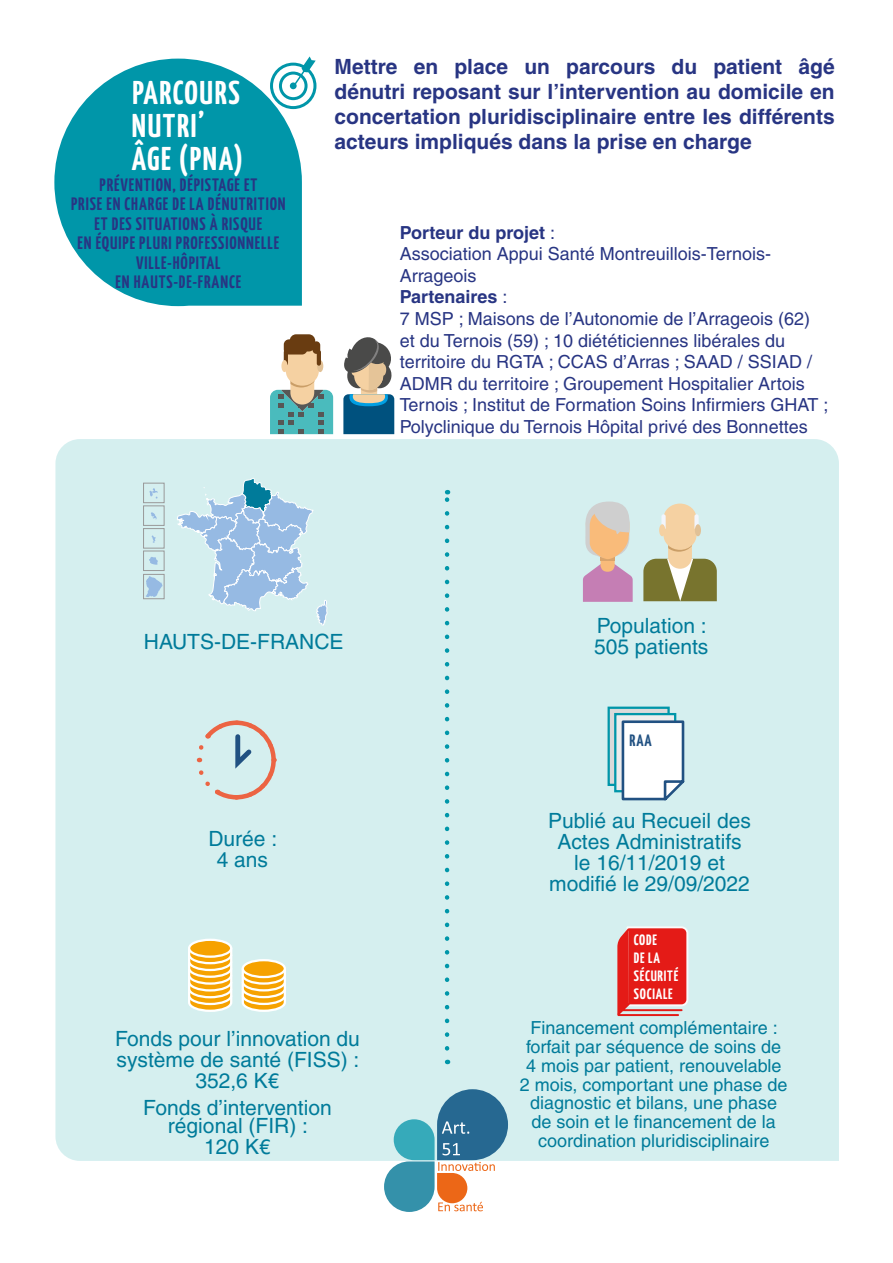
<style>
.page{position:relative;width:893px;height:1263px;background:#fff}
.page>*{position:absolute;margin:0;border:0;box-sizing:border-box;transform-origin:0 0}
.t1{font:700 33px/33px "Yanone Kaffeesatz";letter-spacing:.05em;color:#fff}
.t2{font:21px/21px "Helvetica";color:#007b9a;text-align:center}
.t3{font:700 21px/25.2px "Helvetica";color:#283583;text-align:justify}
.t4{font:18px/21.6px "Helvetica";color:#283583}
.t5{font:18px/18.8px "Helvetica";color:#007b9a;text-align:center}
.t6{font:700 18px/19.5px "Yanone Kaffeesatz";letter-spacing:.05em;color:#283583;text-align:center}
.t7{font:700 16.5px "Yanone Kaffeesatz";color:#215182}
.t8{font:700 15px/18px "Yanone Kaffeesatz";letter-spacing:.05em;color:#fff}
.s1{font-weight:700}
</style>
<div class="page">
<div style="left:55px;top:439px;width:784px;height:722px;background:#d5efef"></div>
<svg style="left:384px;top:1089px;width:124px;height:123px"></svg>
<svg style="left:54px;top:59px;width:248px;height:247px;background:#26a5b6"></svg>
<div style="left:279px;top:72px;width:29px;height:28px;border:3px solid #0096a9;border-radius:50%"></div>
<div style="left:270px;top:63px;width:46px;height:46px;border:3px solid #0096a9;border-radius:50%"></div>
<svg style="left:292px;top:56px;width:24px;height:32px"></svg>
<svg style="left:445px;top:490px;width:4px;height:558px;background:#99d6db"></svg>
<svg style="left:270px;top:339px;width:63px;height:95px"></svg>
<hr style="left:284px;top:350px;width:4px;height:16px;background:#693c11;border-radius:2px">
<div style="left:281px;top:360px;width:7px;height:12px;background:#f5d1a2;border-radius:50%"></div>
<div style="left:317px;top:360px;width:6px;height:12px;background:#e1c196;border-radius:50%"></div>
<div style="left:284px;top:339px;width:23px;height:15px;background:#693c11;border-radius:5px"></div>
<div style="left:290px;top:334px;width:25px;height:17px;background:#693c11;border-radius:6px"></div>
<div style="left:313px;top:341px;width:7px;height:13px;background:#693c11;border-radius:4px"></div>
<hr style="left:317px;top:350px;width:4px;height:16px;background:#693c11;border-radius:2px">
<svg style="left:343px;top:337px;width:51px;height:97px"></svg>
<svg style="left:240px;top:966px;width:47px;height:47px"></svg>
<svg style="left:187px;top:946px;width:46px;height:67px"></svg>
<div style="left:189px;top:940px;width:42px;height:17px;background:#f6a200;border-radius:50%"></div>
<div style="left:188px;top:939px;width:44px;height:19px;border:2px solid #fff;border-radius:50%"></div>
<div style="left:243px;top:960px;width:42px;height:17px;background:#f6a200;border-radius:50%"></div>
<div style="left:242px;top:959px;width:44px;height:19px;border:2px solid #fff;border-radius:50%"></div>
<svg style="left:177px;top:478px;width:151px;height:148px;background:#bad9e9"></svg>
<svg style="left:143px;top:483px;width:21px;height:116px;background:#c3dbe1"></svg>
<svg style="left:194px;top:718px;width:84px;height:84px;background:#d2d9d6"></svg>
<svg style="left:616px;top:925px;width:73px;height:94px;background:#e34643"></svg>
<svg style="left:606px;top:705px;width:81px;height:97px"></svg>
<svg style="left:643px;top:504px;width:74px;height:97px;background:#bdbc98"></svg>
<div style="left:661px;top:514px;width:5px;height:16px;background:#f2f5fc;border-radius:2px"></div>
<div style="left:659px;top:524px;width:6px;height:12px;background:#f5d1a2;border-radius:50%"></div>
<div style="left:694px;top:514px;width:5px;height:16px;background:#f2f5fc;border-radius:2px"></div>
<div style="left:695px;top:524px;width:6px;height:12px;background:#e1c196;border-radius:50%"></div>
<svg style="left:583px;top:501px;width:50px;height:101px;background:#d7b8b8"></svg>
<h1 class="t1" style="left:132px;top:75px;width:113px">PARCOURS<br>NUTRI’<br>ÂGE (PNA)</h1>
<p class="t6" style="left:71px;top:174px;width:216px">PRÉVENTION, DÉPISTAGE ET<br>PRISE EN CHARGE DE LA DÉNUTRITION<br>ET DES SITUATIONS À RISQUE<br>EN ÉQUIPE PLURI PROFESSIONNELLE<br>VILLE-HÔPITAL<br>EN HAUTS-DE-FRANCE</p>
<p class="t3" style="left:334px;top:53px;width:502px">Mettre en place un parcours du patient âgé dénutri reposant sur l’intervention au domicile en concertation pluridisciplinaire entre les différents acteurs impliqués dans la prise en charge</p>
<p class="t4" style="left:400px;top:221px;width:430px"><span class="s1">Porteur du projet</span> :<br>Association Appui Santé Montreuillois-Ternois-Arrageois<br><span class="s1">Partenaires</span> :<br>7 MSP ; Maisons de l’Autonomie de l’Arrageois (62) et du Ternois (59) ; 10 diététiciennes libérales du territoire du RGTA ; CCAS d’Arras ; SAAD / SSIAD / ADMR du territoire ; Groupement Hospitalier Artois Ternois ; Institut de Formation Soins Infirmiers GHAT ; Polyclinique du Ternois Hôpital privé des Bonnettes</p>
<p class="t2" style="left:144px;top:631px;width:201px">HAUTS-DE-FRANCE</p>
<p class="t2" style="left:208px;top:828px;width:70px">Durée :<br>4 ans</p>
<p class="t2" style="left:115px;top:1028px;width:246px">Fonds pour l’innovation du système de santé (FISS) :<br>352,6 K€</p>
<p class="t2" style="left:143px;top:1099px;width:190px;line-height:18px">Fonds d’intervention régional (FIR) :</p>
<p class="t2" style="left:204px;top:1136px;width:68px">120 K€</p>
<p class="t2" style="left:594px;top:615px;width:116px;text-align:left">Population :<br>505 patients</p>
<p class="t7" style="left:629px;top:730px;width:24px">RAA</p>
<p class="t2" style="left:548px;top:810px;width:204px">Publié au Recueil des<br>Actes Administratifs le 16/11/2019 et modifié le 29/09/2022</p>
<p class="t8" style="left:634px;top:930px;width:46px">CODE<br>DE LA<br>SÉCURITÉ<br>SOCIALE</p>
<p class="t5" style="left:520px;top:1018px;width:269px">Financement complémentaire : forfait par séquence de soins de<br>4 mois par patient, renouvelable<br>2 mois, comportant une phase de diagnostic et bilans, une phase de soin et le financement de la coordination pluridisciplinaire</p>
</div>
